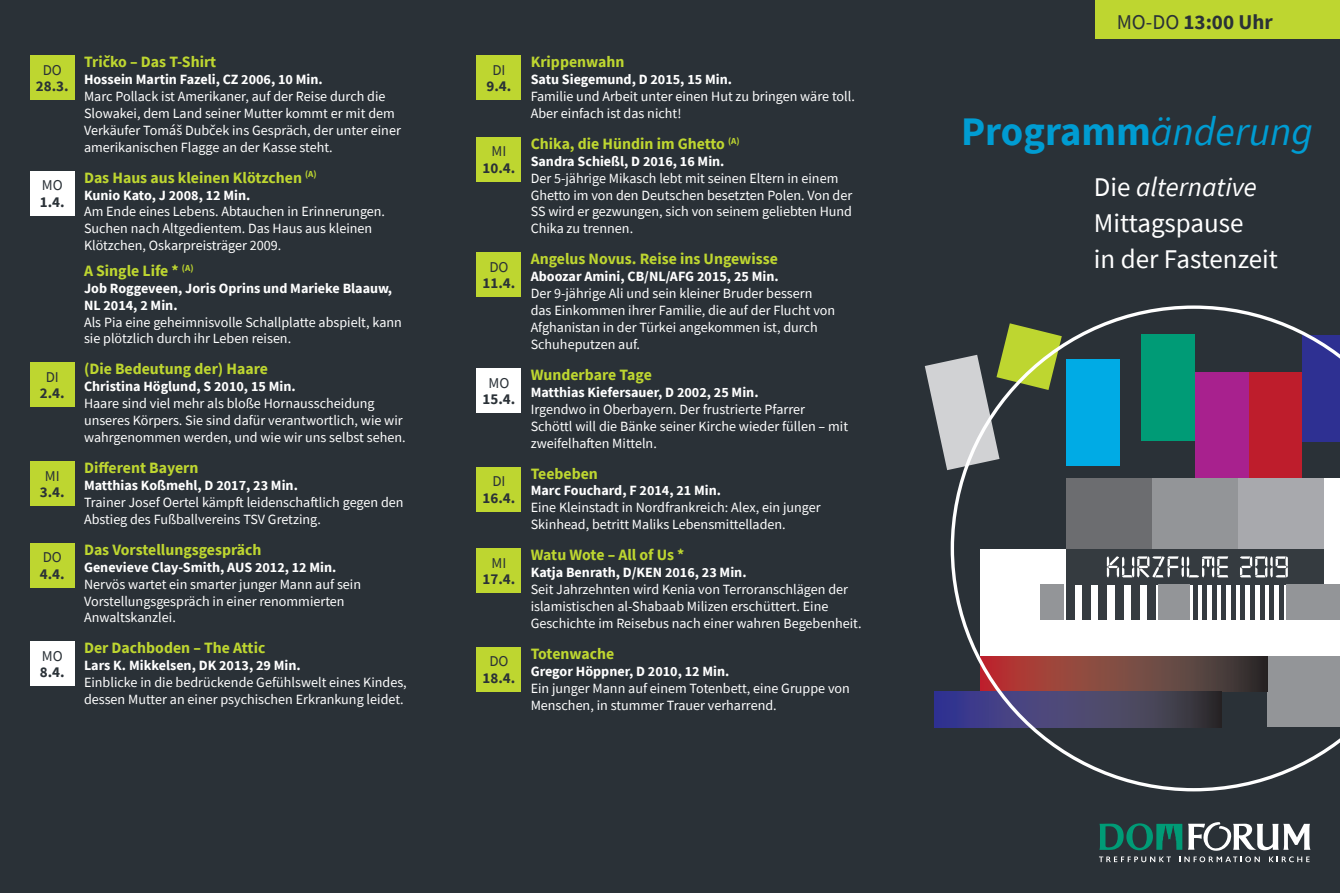
<style>
.page{position:relative;width:1340px;height:893px;background:#fff}
.page>*{position:absolute;margin:0;border:0;box-sizing:border-box;transform-origin:0 0}
.t1{font:700 40.5px "Source Sans Pro";color:#009cd2}
.t2{font:27px/36px "Source Sans Pro";color:#fff}
.t3{font:700 21px "Source Sans Pro";color:#2a3137}
.t4{font:700 15.75px "Source Sans Pro";color:#bed630}
.t5{font:700 15px "Source Sans Pro";color:#2a3137}
.t6{font:15px "Source Sans Pro";color:#2a3137}
.t7{font:14.1px/17px "Source Sans Pro";color:#fff}
.t8{font:700 14.1px/17px "Source Sans Pro";color:#fff}
.s1{font-weight:400}
.s2{font-weight:400;font-style:italic}
.s3{font-style:italic}
</style>
<div class="page">
<div style="left:0;top:0;width:455px;height:893px;background:#2a3137"></div>
<div style="left:438px;top:0;width:463px;height:893px;background:#2a3137"></div>
<div style="left:884px;top:0;width:455px;height:893px;background:#2a3137"></div>
<div style="left:1095px;top:0;width:244px;height:38px;background:#bed630"></div>
<svg style="left:1099px;top:822px;width:211px;height:40px"></svg>
<svg style="left:924px;top:360px;width:26px;height:110px"></svg>
<div style="left:935px;top:692px;width:286px;height:35px;background:#303290"></div>
<svg style="left:950px;top:305px;width:389px;height:486px"></svg>
<div style="left:30px;top:55px;width:44px;height:45px;background:#bed630"></div>
<div style="left:30px;top:171px;width:44px;height:44px;background:#fff"></div>
<div style="left:30px;top:363px;width:44px;height:44px;background:#bed630"></div>
<div style="left:30px;top:461px;width:44px;height:45px;background:#bed630"></div>
<div style="left:30px;top:543px;width:44px;height:45px;background:#bed630"></div>
<div style="left:30px;top:642px;width:44px;height:44px;background:#fff"></div>
<div style="left:476px;top:55px;width:45px;height:45px;background:#bed630"></div>
<div style="left:476px;top:137px;width:45px;height:45px;background:#bed630"></div>
<div style="left:476px;top:253px;width:45px;height:44px;background:#bed630"></div>
<div style="left:476px;top:368px;width:45px;height:45px;background:#fff"></div>
<div style="left:476px;top:467px;width:45px;height:44px;background:#bed630"></div>
<div style="left:476px;top:548px;width:45px;height:45px;background:#bed630"></div>
<div style="left:476px;top:647px;width:45px;height:45px;background:#bed630"></div>
<svg style="left:1106px;top:556px;width:181px;height:21px"></svg>
<h3 class="t3" style="left:1116px;top:7px;width:157px"><span class="s1">MO-DO</span> 13:00 Uhr</h3>
<p class="t6" style="left:43px;top:60px;width:21px">DO</p>
<p class="t5" style="left:36px;top:76px;width:34px">28.3.</p>
<p class="t6" style="left:42px;top:176px;width:22px">MO</p>
<p class="t5" style="left:40px;top:192px;width:26px">1.4.</p>
<p class="t4" style="left:84px;top:51px;width:134px">Tričko – Das T-Shirt</p>
<p class="t8" style="left:84px;top:71px;width:240px">Hossein Martin Fazeli, CZ 2006, 10 Min.</p>
<p class="t7" style="left:84px;top:88px;width:318px">Marc Pollack ist Amerikaner, auf der Reise durch die Slowakei, dem Land seiner Mutter kommt er mit dem Verkäufer Tomáš Dubček ins Gespräch, der unter einer amerikanischen Flagge an der Kasse steht.</p>
<p class="t4" style="left:84px;top:167px;width:234px">Das Haus aus kleinen Klötzchen <sup>(A)</sup></p>
<p class="t8" style="left:84px;top:186px;width:168px">Kunio Kato, J 2008, 12 Min.</p>
<p class="t7" style="left:84px;top:203px;width:302px">Am Ende eines Lebens. Abtauchen in Erinnerungen.<br>Suchen nach Altgedientem. Das Haus aus kleinen<br>Klötzchen, Oskarpreisträger 2009.</p>
<p class="t4" style="left:84px;top:260px;width:111px">A Single Life * <sup>(A)</sup></p>
<p class="t8" style="left:84px;top:279px;width:310px">Job Roggeveen, Joris Oprins und Marieke Blaauw,<br>NL 2014, 2 Min.</p>
<p class="t7" style="left:84px;top:313px;width:319px">Als Pia eine geheimnisvolle Schallplatte abspielt, kann sie plötzlich durch ihr Leben reisen.</p>
<p class="t6" style="left:492px;top:60px;width:15px">DI</p>
<p class="t5" style="left:486px;top:76px;width:26px">9.4.</p>
<p class="t6" style="left:491px;top:142px;width:16px">MI</p>
<p class="t5" style="left:482px;top:158px;width:34px">10.4.</p>
<p class="t6" style="left:489px;top:257px;width:21px">DO</p>
<p class="t5" style="left:482px;top:273px;width:34px">11.4.</p>
<p class="t4" style="left:530px;top:51px;width:95px">Krippenwahn</p>
<p class="t8" style="left:530px;top:71px;width:203px">Satu Siegemund, D 2015, 15 Min.</p>
<p class="t7" style="left:530px;top:88px;width:326px">Familie und Arbeit unter einen Hut zu bringen wäre toll.<br>Aber einfach ist das nicht!</p>
<p class="t4" style="left:530px;top:133px;width:210px">Chika, die Hündin im Ghetto <sup>(A)</sup></p>
<p class="t8" style="left:530px;top:152px;width:195px">Sandra Schießl, D 2016, 16 Min.</p>
<p class="t7" style="left:530px;top:169px;width:323px">Der 5-jährige Mikasch lebt mit seinen Eltern in einem Ghetto im von den Deutschen besetzten Polen. Von der SS wird er gezwungen, sich von seinem geliebten Hund Chika zu trennen.</p>
<p class="t4" style="left:530px;top:248px;width:249px">Angelus Novus. Reise ins Ungewisse</p>
<p class="t8" style="left:530px;top:268px;width:249px">Aboozar Amini, CB/NL/AFG 2015, 25 Min.</p>
<p class="t7" style="left:530px;top:285px;width:306px">Der 9-jährige Ali und sein kleiner Bruder bessern das Einkommen ihrer Familie, die auf der Flucht von Afghanistan in der Türkei angekommen ist, durch Schuheputzen auf.</p>
<h1 class="t1" style="left:961px;top:104px;width:353px">Programm<span class="s2">änderung</span></h1>
<h2 class="t2" style="left:1093px;top:169px;width:186px">Die <span class="s3">alternative<br></span>Mittagspause<br>in der Fastenzeit</h2>
<p class="t6" style="left:46px;top:367px;width:15px">DI</p>
<p class="t5" style="left:40px;top:383px;width:26px">2.4.</p>
<p class="t4" style="left:84px;top:358px;width:185px">(Die Bedeutung der) Haare</p>
<p class="t8" style="left:84px;top:378px;width:213px">Christina Höglund, S 2010, 15 Min.</p>
<p class="t7" style="left:84px;top:395px;width:323px">Haare sind viel mehr als bloße Hornausscheidung unseres Körpers. Sie sind dafür verantwortlich, wie wir wahrgenommen werden, und wie wir uns selbst sehen.</p>
<p class="t6" style="left:488px;top:373px;width:22px">MO</p>
<p class="t5" style="left:482px;top:389px;width:34px">15.4.</p>
<p class="t4" style="left:530px;top:364px;width:123px">Wunderbare Tage</p>
<p class="t8" style="left:530px;top:383px;width:229px">Matthias Kiefersauer, D 2002, 25 Min.</p>
<p class="t7" style="left:530px;top:400px;width:319px">Irgendwo in Oberbayern. Der frustrierte Pfarrer<br>Schöttl will die Bänke seiner Kirche wieder füllen – mit zweifelhaften Mitteln.</p>
<p class="t6" style="left:45px;top:466px;width:16px">MI</p>
<p class="t5" style="left:40px;top:482px;width:26px">3.4.</p>
<p class="t4" style="left:84px;top:457px;width:116px">Different Bayern</p>
<p class="t8" style="left:84px;top:477px;width:215px">Matthias Koßmehl, D 2017, 23 Min.</p>
<p class="t7" style="left:84px;top:494px;width:321px">Trainer Josef Oertel kämpft leidenschaftlich gegen den<br>Abstieg des Fußballvereins TSV Gretzing.</p>
<p class="t6" style="left:492px;top:472px;width:15px">DI</p>
<p class="t5" style="left:482px;top:487px;width:34px">16.4.</p>
<p class="t4" style="left:530px;top:463px;width:69px">Teebeben</p>
<p class="t8" style="left:530px;top:482px;width:192px">Marc Fouchard, F 2014, 21 Min.</p>
<p class="t7" style="left:530px;top:499px;width:291px">Eine Kleinstadt in Nordfrankreich: Alex, ein junger<br>Skinhead, betritt Maliks Lebensmittelladen.</p>
<p class="t6" style="left:43px;top:548px;width:21px">DO</p>
<p class="t5" style="left:40px;top:564px;width:26px">4.4.</p>
<p class="t4" style="left:84px;top:539px;width:179px">Das Vorstellungsgespräch</p>
<p class="t8" style="left:84px;top:558px;width:254px">Genevieve Clay-Smith, AUS 2012, 12 Min.</p>
<p class="t7" style="left:84px;top:575px;width:278px">Nervös wartet ein smarter junger Mann auf sein<br>Vorstellungsgespräch in einer renommierten<br>Anwaltskanzlei.</p>
<p class="t6" style="left:491px;top:553px;width:16px">MI</p>
<p class="t5" style="left:482px;top:569px;width:34px">17.4.</p>
<p class="t4" style="left:530px;top:544px;width:155px">Watu Wote – All of Us *</p>
<p class="t8" style="left:530px;top:564px;width:217px">Katja Benrath, D/KEN 2016, 23 Min.</p>
<p class="t7" style="left:530px;top:581px;width:332px">Seit Jahrzehnten wird Kenia von Terroranschlägen der islamistischen al-Shabaab Milizen erschüttert. Eine<br>Geschichte im Reisebus nach einer wahren Begebenheit.</p>
<p class="t6" style="left:42px;top:646px;width:22px">MO</p>
<p class="t5" style="left:40px;top:662px;width:26px">8.4.</p>
<p class="t4" style="left:84px;top:637px;width:183px">Der Dachboden – The Attic</p>
<p class="t8" style="left:84px;top:657px;width:218px">Lars K. Mikkelsen, DK 2013, 29 Min.</p>
<p class="t7" style="left:84px;top:674px;width:324px">Einblicke in die bedrückende Gefühlswelt eines Kindes, dessen Mutter an einer psychischen Erkrankung leidet.</p>
<p class="t6" style="left:489px;top:652px;width:21px">DO</p>
<p class="t5" style="left:482px;top:668px;width:34px">18.4.</p>
<p class="t4" style="left:530px;top:643px;width:85px">Totenwache</p>
<p class="t8" style="left:530px;top:662px;width:200px">Gregor Höppner, D 2010, 12 Min.</p>
<p class="t7" style="left:530px;top:679px;width:321px">Ein junger Mann auf einem Totenbett, eine Gruppe von<br>Menschen, in stummer Trauer verharrend.</p>
</div>
